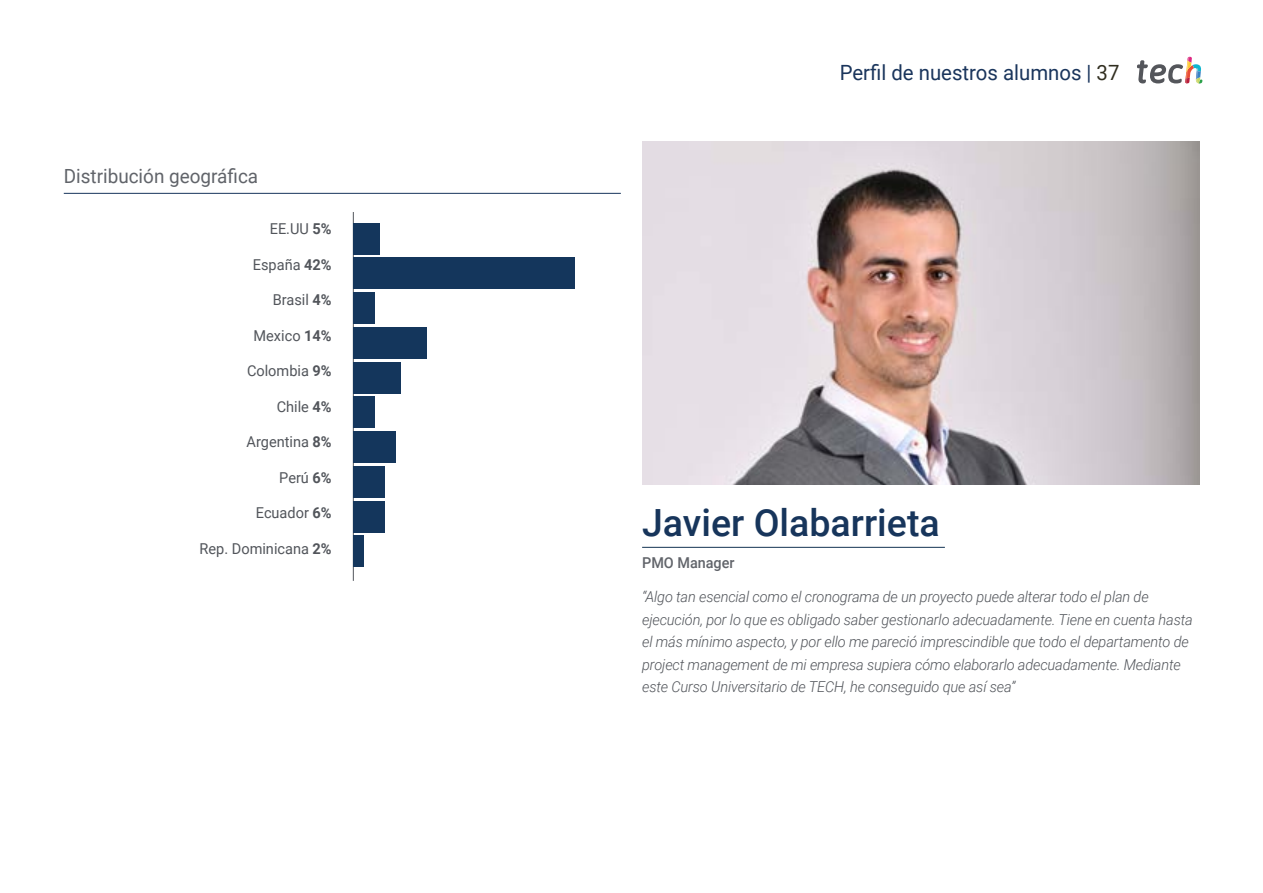
<style>
.page{position:relative;width:1263px;height:893px;background:#fff}
.page>*{position:absolute;margin:0;border:0;box-sizing:border-box;transform-origin:0 0}
.t1{font:500 37.5px "Roboto";color:#17355b}
.t2{font:21px "Roboto";color:#1a355c}
.t3{font:19.5px "Roboto";color:#61646a}
.t4{font:italic 300 15px/22.5px "Roboto";letter-spacing:-.01em;color:#52555b}
.t5{font:15px "Roboto";color:#52555b}
.t6{font:500 15px "Roboto";color:#61646a;scale:.96 1}
.s1{font-weight:700}
.s2{color:#312e20}
</style>
<div class="page">
<svg style="left:1137px;top:57px;width:65px;height:27px"></svg>
<hr style="left:642px;top:547px;width:303px;height:1px;background:#123352">
<img style="left:642px;top:141px;width:557px;height:343px">
<hr style="left:64px;top:193px;width:557px;height:1px;background:#17355b">
<hr style="left:353px;top:212px;width:1px;height:369px;background:#52555b">
<div style="left:353px;top:536px;width:10px;height:31px;background:#14365c"></div>
<div style="left:353px;top:501px;width:32px;height:31px;background:#14365c"></div>
<div style="left:353px;top:466px;width:32px;height:32px;background:#14365c"></div>
<div style="left:353px;top:432px;width:42px;height:31px;background:#14365c"></div>
<div style="left:353px;top:397px;width:21px;height:31px;background:#14365c"></div>
<div style="left:353px;top:362px;width:47px;height:31px;background:#14365c"></div>
<div style="left:353px;top:327px;width:74px;height:32px;background:#14365c"></div>
<div style="left:353px;top:293px;width:21px;height:31px;background:#14365c"></div>
<div style="left:353px;top:258px;width:222px;height:31px;background:#14365c"></div>
<div style="left:353px;top:223px;width:26px;height:31px;background:#14365c"></div>
<h3 class="t3" style="left:64px;top:162px;width:196px">Distribución geográfica</h3>
<p class="t5" style="left:270px;top:218px;width:63px">EE.UU <span class="s1">5%</span></p>
<p class="t5" style="left:253px;top:254px;width:80px">España <span class="s1">42%</span></p>
<p class="t5" style="left:273px;top:289px;width:60px">Brasil <span class="s1">4%</span></p>
<p class="t5" style="left:254px;top:325px;width:80px">Mexico <span class="s1">14%</span></p>
<p class="t5" style="left:247px;top:360px;width:86px">Colombia <span class="s1">9%</span></p>
<p class="t5" style="left:277px;top:396px;width:56px">Chile <span class="s1">4%</span></p>
<p class="t5" style="left:247px;top:431px;width:87px">Argentina <span class="s1">8%</span></p>
<p class="t5" style="left:279px;top:467px;width:54px">Perú <span class="s1">6%</span></p>
<p class="t5" style="left:256px;top:502px;width:77px">Ecuador <span class="s1">6%</span></p>
<p class="t5" style="left:200px;top:538px;width:134px">Rep. Dominicana <span class="s1">2%</span></p>
<h2 class="t2" style="left:840px;top:57px;width:281px">Perfil de nuestros alumnos | <span class="s2">37</span></h2>
<h1 class="t1" style="left:642px;top:496px;width:299px">Javier Olabarrieta</h1>
<p class="t6" style="left:642px;top:552px;width:98px">PMO Manager</p>
<p class="t4" style="left:642px;top:585px;width:552px">“Algo tan esencial como el cronograma de un proyecto puede alterar todo el plan de ejecución, por lo que es obligado saber gestionarlo adecuadamente. Tiene en cuenta hasta el más mínimo aspecto, y por ello me pareció imprescindible que todo el departamento de project management de mi empresa supiera cómo elaborarlo adecuadamente. Mediante este Curso Universitario de TECH, he conseguido que así sea”</p>
</div>
